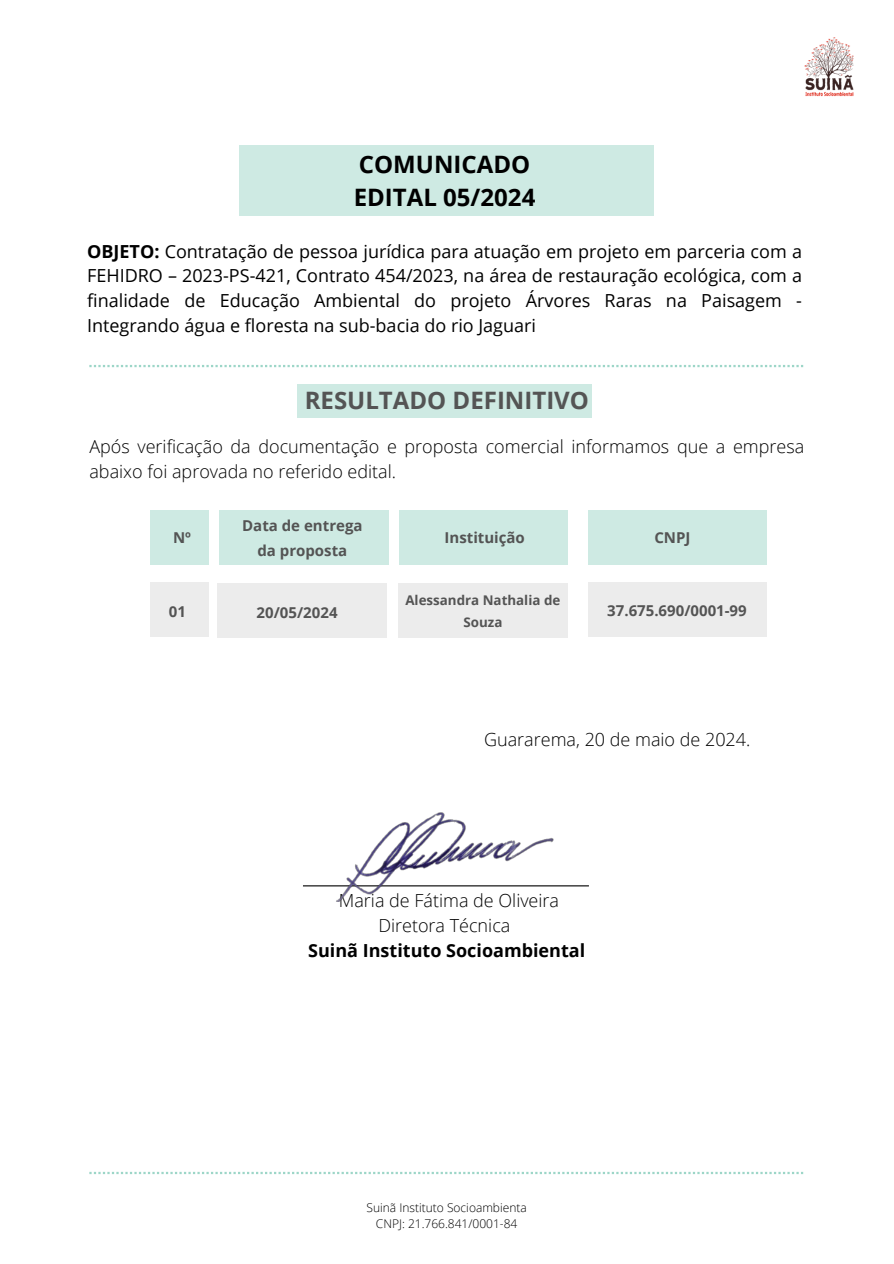
<style>
.page{position:relative;width:894px;height:1264px;background:#fff}
.page>*{position:absolute;margin:0;border:0;box-sizing:border-box;transform-origin:0 0}
.t1{font:700 24px/32.7px "Open Sans";color:#000}
.t2{font:700 24px "Open Sans";color:#545454}
.t3{font:18px/24.8px "Open Sans";color:#000;text-align:justify}
.t4{font:300 18px/25px "Open Sans";color:#000;text-align:center}
.t5{font:700 15px/24.8px "Open Sans";color:#545454;text-align:center}
.t6{font:700 13.35px/22.2px "Open Sans";color:#545454;text-align:center}
.t7{font:300 12px "Open Sans";color:#000}
.s1{font-weight:700}
</style>
<div class="page">
<img style="left:804px;top:37px;width:50px;height:59px">
<div style="left:239px;top:145px;width:415px;height:70px;background:#ceeae3"></div>
<div style="left:297px;top:384px;width:295px;height:34px;background:#ceeae3"></div>
<svg style="left:89px;top:365px;width:714px;height:2px"></svg>
<div style="left:400px;top:510px;width:167px;height:54px;background:#ceeae3"></div>
<div style="left:587px;top:510px;width:179px;height:54px;background:#ceeae3"></div>
<div style="left:150px;top:510px;width:58px;height:55px;background:#ceeae3"></div>
<svg style="left:89px;top:1171px;width:714px;height:3px"></svg>
<hr style="left:303px;top:885px;width:285px;height:1px;background:#000">
<div style="left:398px;top:583px;width:169px;height:54px;background:#ececec"></div>
<div style="left:587px;top:583px;width:179px;height:54px;background:#ececec"></div>
<div style="left:219px;top:510px;width:170px;height:55px;background:#ceeae3"></div>
<div style="left:217px;top:583px;width:170px;height:55px;background:#ececec"></div>
<div style="left:150px;top:583px;width:58px;height:54px;background:#ececec"></div>
<img style="left:332px;top:812px;width:224px;height:90px">
<h1 class="t1" style="left:353px;top:147px;width:183px">COMUNICADO<br>EDITAL 05/2024</h1>
<h2 class="t3" style="left:87px;top:238px;width:716px"><span class="s1">OBJETO:</span> Contratação de pessoa jurídica para atuação em projeto em parceria com a FEHIDRO – 2023-PS-421, Contrato 454/2023, na área de restauração ecológica, com a finalidade de Educação Ambiental do projeto Árvores Raras na Paisagem - Integrando água e floresta na sub-bacia do rio Jaguari</h2>
<h3 class="t2" style="left:304px;top:383px;width:285px">RESULTADO DEFINITIVO</h3>
<p class="t4" style="left:89px;top:433px;width:716px;text-align:left">Após verificação da documentação e proposta comercial informamos que a empresa abaixo foi aprovada no referido edital.</p>
<h2 class="t5" style="left:242px;top:512px;width:122px">Data de entrega da proposta</h2>
<h4 class="t5" style="left:173px;top:525px;width:20px">Nº</h4>
<p class="t5" style="left:444px;top:524px;width:82px">Instituição</p>
<h4 class="t5" style="left:654px;top:524px;width:38px">CNPJ</h4>
<p class="t5" style="left:169px;top:598px;width:19px">01</p>
<h2 class="t5" style="left:256px;top:600px;width:82px">20/05/2024</h2>
<h5 class="t6" style="left:405px;top:588px;width:156px">Alessandra Nathalia de<br>Souza</h5>
<h3 class="t5" style="left:607px;top:598px;width:141px">37.675.690/0001-99</h3>
<h4 class="t4" style="left:484px;top:726px;width:268px">Guararema, 20 de maio de 2024.</h4>
<h4 class="t4" style="left:308px;top:887px;width:278px">Maria de Fátima de Oliveira<br>Diretora Técnica<br><span class="s1">Suinã Instituto Socioambiental</span></h4>
<h1 class="t7" style="left:366px;top:1199px;width:162px">Suinã Instituto Socioambienta</h1>
<h2 class="t7" style="left:376px;top:1215px;width:143px">CNPJ: 21.766.841/0001-84</h2>
</div>
